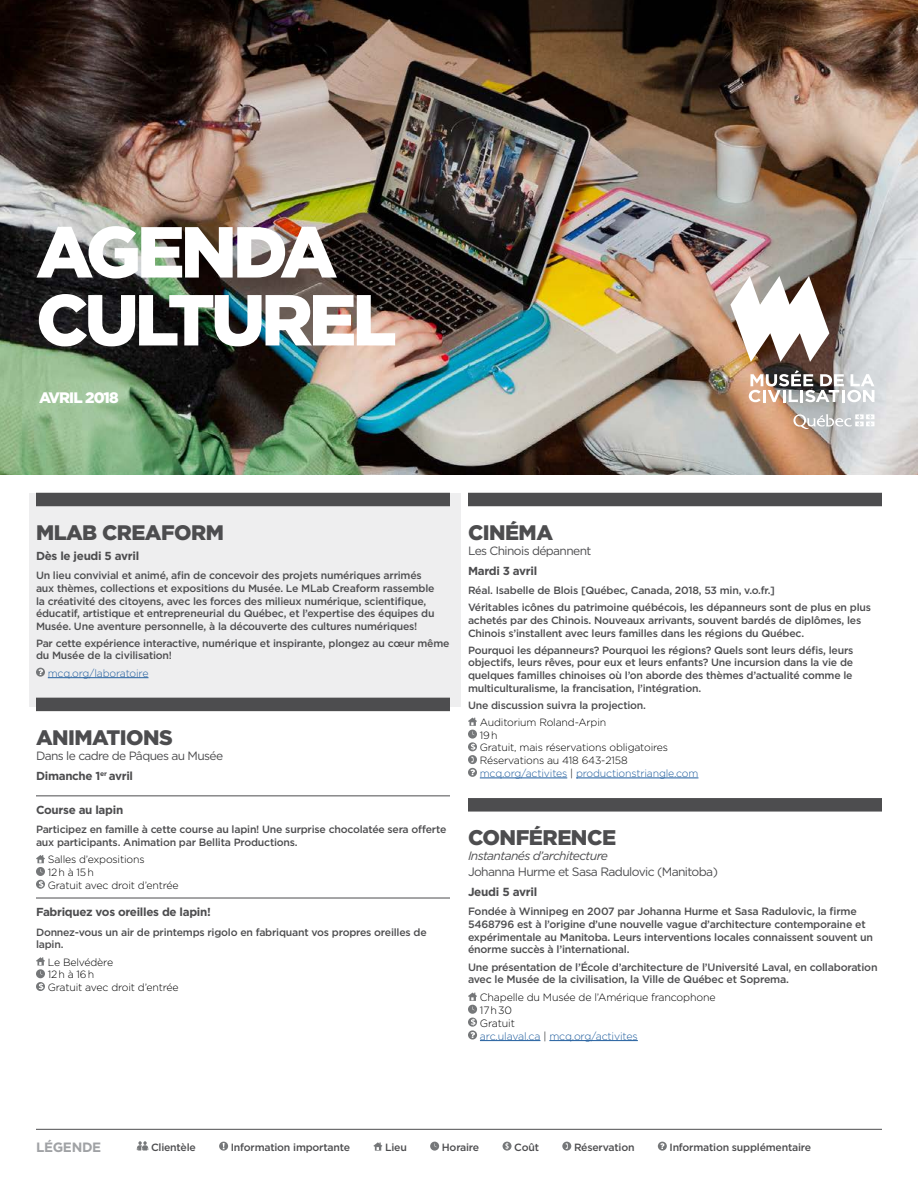
<style>
.page{position:relative;width:918px;height:1188px;background:#fff}
.page>*{position:absolute;margin:0;border:0;box-sizing:border-box;transform-origin:0 0}
.t1{font:900 72px/67.9px "Gotham";letter-spacing:-.06em;color:#fff}
.t2{font:900 21.15px "Gotham";letter-spacing:-.025em;color:#4d4d4f}
.t3{font:900 21px "Gotham";letter-spacing:-.025em;color:#4d4d4f}
.t4{font:900 15.15px "Gotham";letter-spacing:-.06em;color:#fff}
.t5{font:700 13.5px "Gotham";letter-spacing:-.025em;color:#a0a2a5}
.t6{font:12.15px "Gotham";letter-spacing:-.05em;color:#4d4d4f}
.t7{font:italic 12.15px "Gotham";letter-spacing:-.05em;color:#4d4d4f}
.t8{font:12px "Gotham";letter-spacing:-.05em;color:#4d4d4f}
.t9{font:700 11.7px "Gotham";letter-spacing:-.025em;color:#4d4d4f}
.t10{font:500 10.65px/12.8px "Gotham";letter-spacing:-.02em;color:#4d4d4f}
.t11{font:300 10.65px/12.9px "Gotham";letter-spacing:-.015em;color:#000}
.t12{font:500 10.5px/12.6px "Gotham";letter-spacing:-.02em;color:#4d4d4f}
.t13{font:300 10.5px/12.8px "Gotham";letter-spacing:-.015em;color:#000}
.t14{font:300 10.5px "Gotham";letter-spacing:-.015em;color:#215e9e}
.s1{color:#215e9e}
</style>
<div class="page">
<hr style="left:36px;top:1129px;width:846px;height:1px;background:#4d4d4f">
<svg style="left:137px;top:1141px;width:11px;height:10px"></svg>
<svg style="left:219px;top:1142px;width:9px;height:9px"></svg>
<svg style="left:223px;top:1143px;width:2px;height:6px"></svg>
<svg style="left:373px;top:1142px;width:9px;height:9px"></svg>
<svg style="left:430px;top:1142px;width:9px;height:9px"></svg>
<svg style="left:503px;top:1142px;width:9px;height:9px"></svg>
<svg style="left:505px;top:1143px;width:4px;height:7px"></svg>
<svg style="left:562px;top:1142px;width:9px;height:9px"></svg>
<svg style="left:566px;top:1143px;width:2px;height:6px"></svg>
<svg style="left:658px;top:1142px;width:9px;height:9px"></svg>
<svg style="left:660px;top:1143px;width:4px;height:6px"></svg>
<img style="left:0;top:0;width:918px;height:475px">
<div style="left:29px;top:494px;width:432px;height:213px;background:#eeeeef"></div>
<div style="left:36px;top:493px;width:414px;height:13px;background:#4d4d4f"></div>
<hr style="left:48px;top:677px;width:100px;height:1px;background:#215e9e">
<div style="left:36px;top:698px;width:414px;height:13px;background:#4d4d4f"></div>
<hr style="left:36px;top:796px;width:414px;height:1px;background:#4d4d4f">
<hr style="left:36px;top:898px;width:414px;height:1px;background:#4d4d4f">
<div style="left:36px;top:668px;width:9px;height:9px;background:#757779;border-radius:50%"></div>
<svg style="left:38px;top:669px;width:5px;height:6px"></svg>
<svg style="left:36px;top:855px;width:9px;height:8px"></svg>
<svg style="left:36px;top:867px;width:9px;height:9px"></svg>
<svg style="left:36px;top:880px;width:9px;height:9px"></svg>
<svg style="left:39px;top:881px;width:4px;height:7px"></svg>
<div style="left:36px;top:969px;width:9px;height:9px;background:#757779;border-radius:50%"></div>
<svg style="left:36px;top:957px;width:9px;height:18px"></svg>
<svg style="left:36px;top:982px;width:9px;height:9px"></svg>
<svg style="left:39px;top:983px;width:4px;height:7px"></svg>
<div style="left:468px;top:493px;width:414px;height:13px;background:#4d4d4f"></div>
<hr style="left:480px;top:778px;width:87px;height:1px;background:#215e9e">
<hr style="left:576px;top:778px;width:122px;height:1px;background:#215e9e">
<div style="left:468px;top:798px;width:414px;height:14px;background:#4d4d4f"></div>
<hr style="left:480px;top:1040px;width:60px;height:1px;background:#215e9e">
<hr style="left:549px;top:1040px;width:89px;height:1px;background:#215e9e">
<div style="left:468px;top:730px;width:9px;height:9px;background:#757779;border-radius:50%"></div>
<svg style="left:468px;top:718px;width:9px;height:17px"></svg>
<svg style="left:468px;top:742px;width:9px;height:9px"></svg>
<svg style="left:471px;top:743px;width:4px;height:7px"></svg>
<svg style="left:468px;top:755px;width:9px;height:9px"></svg>
<svg style="left:471px;top:757px;width:3px;height:6px"></svg>
<svg style="left:468px;top:768px;width:9px;height:9px"></svg>
<svg style="left:470px;top:769px;width:5px;height:6px"></svg>
<svg style="left:468px;top:993px;width:9px;height:8px"></svg>
<svg style="left:468px;top:1005px;width:9px;height:9px"></svg>
<svg style="left:468px;top:1018px;width:9px;height:9px"></svg>
<svg style="left:471px;top:1019px;width:4px;height:7px"></svg>
<svg style="left:468px;top:1030px;width:9px;height:10px"></svg>
<svg style="left:470px;top:1032px;width:5px;height:6px"></svg>
<svg style="left:730px;top:276px;width:99px;height:86px"></svg>
<svg style="left:749px;top:370px;width:125px;height:32px"></svg>
<svg style="left:793px;top:414px;width:81px;height:15px"></svg>
<h1 class="t1" style="left:36px;top:217px;width:362px">AGENDA<br>CULTUREL</h1>
<h3 class="t4" style="left:39px;top:388px;width:81px">AVRIL 2018</h3>
<h3 class="t3" style="left:36px;top:518px;width:189px">MLAB CREAFORM</h3>
<p class="t9" style="left:36px;top:548px;width:105px">Dès le jeudi 5 avril</p>
<p class="t12" style="left:36px;top:569px;width:400px">Un lieu convivial et animé, afin de concevoir des projets numériques arrimés aux thèmes, collections et expositions du Musée. Le MLab Creaform rassemble la créativité des citoyens, avec les forces des milieux numérique, scientifique, éducatif, artistique et entrepreneurial du Québec, et l’expertise des équipes du Musée. Une aventure personnelle, à la découverte des cultures numériques!</p>
<p class="t12" style="left:36px;top:637px;width:415px">Par cette expérience interactive, numérique et inspirante, plongez au cœur même du Musée de la civilisation!</p>
<p class="t14" style="left:48px;top:666px;width:102px">mcq.org/laboratoire</p>
<h3 class="t3" style="left:36px;top:723px;width:138px">ANIMATIONS</h3>
<p class="t8" style="left:36px;top:748px;width:189px">Dans le cadre de Pâques au Musée</p>
<p class="t9" style="left:36px;top:768px;width:99px">Dimanche 1<sup>er</sup> avril</p>
<p class="t9" style="left:36px;top:802px;width:89px">Course au lapin</p>
<p class="t12" style="left:36px;top:823px;width:412px">Participez en famille à cette course au lapin! Une surprise chocolatée sera offerte aux participants. Animation par Bellita Productions.</p>
<p class="t13" style="left:48px;top:853px;width:132px">Salles d’expositions<br>12 h à 15 h<br>Gratuit avec droit d’entrée</p>
<p class="t9" style="left:36px;top:904px;width:176px">Fabriquez vos oreilles de lapin!</p>
<p class="t12" style="left:36px;top:925px;width:392px">Donnez-vous un air de printemps rigolo en fabriquant vos propres oreilles de lapin.</p>
<p class="t13" style="left:48px;top:955px;width:132px">Le Belvédère<br>12 h à 16 h<br>Gratuit avec droit d’entrée</p>
<h3 class="t3" style="left:468px;top:518px;width:87px">CINÉMA</h3>
<p class="t8" style="left:468px;top:543px;width:125px">Les Chinois dépannent</p>
<p class="t9" style="left:468px;top:563px;width:71px">Mardi 3 avril</p>
<p class="t12" style="left:468px;top:582px;width:405px;line-height:17.1px">Réal. Isabelle de Blois [Québec, Canada, 2018, 53 min, v.o.fr.]<br>Véritables icônes du patrimoine québécois, les dépanneurs sont de plus en plus</p>
<p class="t12" style="left:468px;top:614px;width:395px">achetés par des Chinois. Nouveaux arrivants, souvent bardés de diplômes, les<br>Chinois s’installent avec leurs familles dans les régions du Québec.</p>
<p class="t12" style="left:468px;top:644px;width:387px;text-align:justify">Pourquoi les dépanneurs? Pourquoi les régions? Quels sont leurs défis, leurs objectifs, leurs rêves, pour eux et leurs enfants? Une incursion dans la vie de quelques familles chinoises où l’on aborde des thèmes d’actualité comme le multiculturalisme, la francisation, l’intégration.</p>
<p class="t12" style="left:468px;top:698px;width:180px">Une discussion suivra la projection.</p>
<p class="t13" style="left:480px;top:715px;width:220px">Auditorium Roland-Arpin<br>19 h<br>Gratuit, mais réservations obligatoires<br>Réservations au 418 643-2158 <span class="s1">mcq.org/activites</span> | <span class="s1">productionstriangle.com</span></p>
<h2 class="t2" style="left:468px;top:823px;width:150px">CONFÉRENCE</h2>
<p class="t7" style="left:468px;top:848px;width:142px">Instantanés d’architecture</p>
<p class="t6" style="left:468px;top:864px;width:251px">Johanna Hurme et Sasa Radulovic (Manitoba)</p>
<p class="t9" style="left:468px;top:884px;width:71px">Jeudi 5 avril</p>
<p class="t10" style="left:468px;top:905px;width:407px">Fondée à Winnipeg en 2007 par Johanna Hurme et Sasa Radulovic, la firme 5468796 est à l’origine d’une nouvelle vague d’architecture contemporaine et expérimentale au Manitoba. Leurs interventions locales connaissent souvent un énorme succès à l’international.</p>
<p class="t10" style="left:468px;top:960px;width:411px">Une présentation de l’École d’architecture de l’Université Laval, en collaboration avec le Musée de la civilisation, la Ville de Québec et Soprema.</p>
<p class="t11" style="left:480px;top:990px;width:237px">Chapelle du Musée de l’Amérique francophone<br>17 h 30<br>Gratuit<br><span class="s1">arc.ulaval.ca</span> | <span class="s1">mcq.org/activites</span></p>
<p class="t5" style="left:36px;top:1138px;width:67px">LÉGENDE</p>
<p class="t12" style="left:151px;top:1140px;width:46px">Clientèle</p>
<p class="t12" style="left:231px;top:1140px;width:121px">Information importante</p>
<p class="t12" style="left:385px;top:1140px;width:23px">Lieu</p>
<p class="t12" style="left:442px;top:1140px;width:39px">Horaire</p>
<p class="t12" style="left:514px;top:1140px;width:26px">Coût</p>
<p class="t12" style="left:574px;top:1140px;width:62px">Réservation</p>
<p class="t12" style="left:670px;top:1140px;width:143px">Information supplémentaire</p>
</div>
